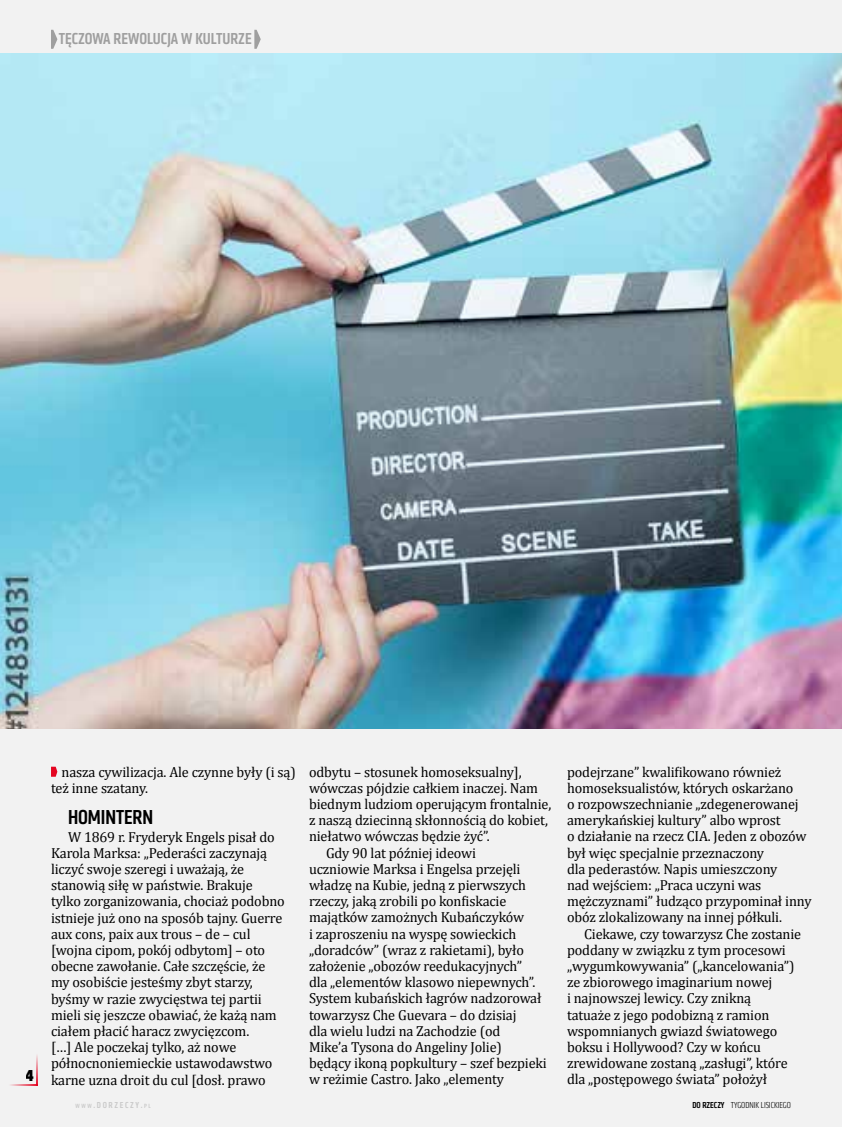
<style>
.page{position:relative;width:842px;height:1127px;background:#f2f2f2}
.page>*{position:absolute;margin:0;border:0;box-sizing:border-box;transform-origin:0 0}
.t1{font:500 condensed 21px "Klavika";letter-spacing:-.005em;color:#000}
.t2{font:500 condensed 16.5px "Klavika";color:#9f9f9f}
.t3{font:14.55px/16.2px "Cambria";letter-spacing:-.01em;color:#000}
.t4{font:800 condensed 14.55px "Futura";color:#000}
.t5{font:300 condensed 9px "Klavika";letter-spacing:-.005em;color:#000}
.t6{font:500 condensed 9px "Klavika";letter-spacing:.18em;color:#cacaca}
.s1{font-size:6.3px}
.s2{font-style:inherit}
.s3{font-weight:500}
</style>
<div class="page">
<img style="left:0;top:53px;width:842px;height:675px">
<svg style="left:51px;top:767px;width:6px;height:10px"></svg>
<hr style="left:37px;top:1053px;width:1px;height:33px;background:#e40521">
<hr style="left:8px;top:1084px;width:30px;height:2px;background:#e40521">
<svg style="left:51px;top:30px;width:6px;height:19px"></svg>
<svg style="left:254px;top:30px;width:7px;height:19px"></svg>
<p class="t2" style="left:59px;top:28px;width:195px">TĘCZOWA REWOLUCJA W KULTURZE</p>
<p class="t4" style="left:26px;top:1065px;width:10px">4</p>
<p class="t3" style="left:51px;top:763px;width:246px;text-indent:11px">nasza cywilizacja. Ale czynne były (i są) też inne szatany.</p>
<h1 class="t1" style="left:68px;top:803px;width:87px">HOMINTERN</h1>
<p class="t3" style="left:51px;top:828px;width:235px;text-indent:17px">W 1869 r. Fryderyk Engels pisał do Karola Marksa: „Pederaści zaczynają liczyć swoje szeregi i uważają, że stanowią siłę w państwie. Brakuje tylko zorganizowania, chociaż podobno istnieje już ono na sposób tajny. Guerre aux cons, paix aux trous – de – cul [wojna cipom, pokój odbytom] – oto obecne zawołanie. Całe szczęście, że my osobiście jesteśmy zbyt starzy, byśmy w razie zwycięstwa tej partii mieli się jeszcze obawiać, że każą nam ciałem płacić haracz zwycięzcom.<br>[…] Ale poczekaj tylko, aż nowe północnoniemieckie ustawodawstwo karne uzna droit du cul [dosł. prawo</p>
<p class="t3" style="left:309px;top:763px;width:214px">odbytu – stosunek homoseksualny],</p>
<p class="t3" style="left:309px;top:780px;width:231px">wówczas pójdzie całkiem inaczej. Nam</p>
<p class="t3" style="left:309px;top:796px;width:244px">biednym ludziom operującym frontalnie,</p>
<p class="t3" style="left:309px;top:812px;width:240px">z naszą dziecinną skłonnością do kobiet,</p>
<p class="t3" style="left:309px;top:828px;width:182px">niełatwo wówczas będzie żyć”.</p>
<p class="t3" style="left:326px;top:844px;width:152px">Gdy 90 lat później ideowi</p>
<p class="t3" style="left:309px;top:861px;width:213px">uczniowie Marksa i Engelsa przejęli</p>
<p class="t3" style="left:309px;top:877px;width:219px">władzę na Kubie, jedną z pierwszych</p>
<p class="t3" style="left:309px;top:893px;width:199px">rzeczy, jaką zrobili po konfiskacie</p>
<p class="t3" style="left:309px;top:909px;width:217px">majątków zamożnych Kubańczyków</p>
<p class="t3" style="left:309px;top:925px;width:209px">i zaproszeniu na wyspę sowieckich</p>
<p class="t3" style="left:309px;top:942px;width:217px">„doradców” (wraz z rakietami), było</p>
<p class="t3" style="left:309px;top:958px;width:215px">założenie „obozów reedukacyjnych”</p>
<p class="t3" style="left:309px;top:974px;width:228px">dla „elementów klasowo niepewnych”.</p>
<p class="t3" style="left:309px;top:990px;width:234px">System kubańskich łagrów nadzorował</p>
<p class="t3" style="left:309px;top:1006px;width:209px">towarzysz Che Guevara – do dzisiaj</p>
<p class="t3" style="left:309px;top:1022px;width:193px">dla wielu ludzi na Zachodzie (od</p>
<p class="t3" style="left:309px;top:1039px;width:194px">Mike’a Tysona do Angeliny Jolie)</p>
<p class="t3" style="left:309px;top:1055px;width:239px">będący ikoną popkultury – szef bezpieki</p>
<p class="t3" style="left:309px;top:1071px;width:197px">w reżimie Castro. Jako „elementy</p>
<p class="t3" style="left:567px;top:763px;width:246px">podejrzane” kwalifikowano również homoseksualistów, których oskarżano<br>o rozpowszechnianie „zdegenerowanej amerykańskiej kultury” albo wprost<br>o działanie na rzecz CIA. Jeden z obozów był więc specjalnie przeznaczony<br>dla pederastów. Napis umieszczony<br>nad wejściem: „Praca uczyni was mężczyznami” łudząco przypominał inny obóz zlokalizowany na innej półkuli.</p>
<p class="t3" style="left:567px;top:925px;width:236px;text-indent:17px">Ciekawe, czy towarzysz Che zostanie poddany w związku z tym procesowi „wygumkowywania” („kancelowania”) ze zbiorowego imaginarium nowej<br>i najnowszej lewicy. Czy znikną<br>tatuaże z jego podobizną z ramion wspomnianych gwiazd światowego boksu i Hollywood? Czy w końcu zrewidowane zostaną „zasługi”, które dla „postępowego świata” położył</p>
<p class="t6" style="left:76px;top:1099px;width:77px"><span class="s1">WWW</span><span class="s2">.</span>DORZECZY<span class="s2">.</span><span class="s1">PL</span></p>
<p class="t5" style="left:692px;top:1099px;width:100px"><span class="s3">DO RZECZY</span> TYGODNIK LISICKIEGO</p>
</div>
